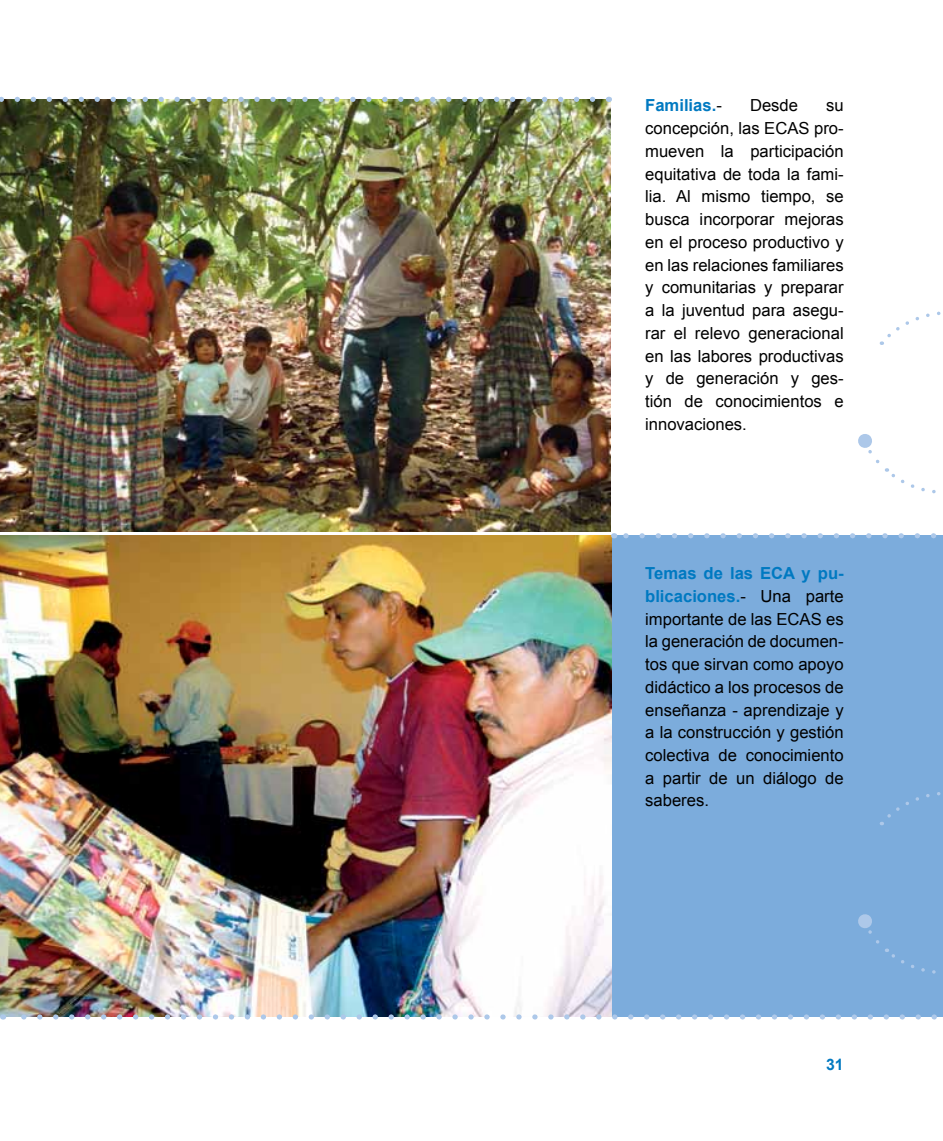
<style>
.page{position:relative;width:943px;height:1141px;background:#fff}
.page>*{position:absolute;margin:0;border:0;box-sizing:border-box;transform-origin:0 0}
.t1{font:16.62px/22.8px "Arial";color:#000;text-align:justify}
.t2{font:700 16.62px "Arial";color:#0079c1}
.t3{font:700 15.75px "Arial";color:#0079c1}
.s1{font-weight:400;color:#000}
.s2{font-weight:700;color:#0079c1}
</style>
<div class="page">
<div style="left:0;top:536px;width:943px;height:481px;background:#7cacdc"></div>
<svg style="left:881px;top:792px;width:60px;height:33px"></svg>
<svg style="left:858px;top:914px;width:78px;height:60px"></svg>
<svg style="left:881px;top:311px;width:60px;height:34px"></svg>
<svg style="left:858px;top:434px;width:78px;height:60px"></svg>
<img style="left:0;top:99px;width:610px;height:432px">
<img style="left:0;top:97px;width:592px;height:5px">
<img style="left:0;top:536px;width:611px;height:481px">
<img style="left:11px;top:1014px;width:926px;height:6px">
<svg style="left:621px;top:533px;width:322px;height:5px"></svg>
<p class="t2" style="left:645px;top:94px;width:78px">Familias.<span class="s1">-</span></p>
<p class="t1" style="left:750px;top:94px;width:50px">Desde</p>
<p class="t1" style="left:645px;top:94px;width:200px;text-indent:181px">su concepción, las ECAS pro&shy;mueven la participación equitativa de toda la fami&shy;lia. Al mismo tiempo, se busca incorporar mejoras en el proceso productivo y en las relaciones familiares y comunitarias y preparar a la juventud para asegu&shy;rar el relevo generacional en las labores productivas y de generación y ges&shy;tión de conocimientos e innovaciones.</p>
<p class="t1" style="left:645px;top:562px;width:200px"><span class="s2">Temas de las ECA y pu&shy;blicaciones.</span>- Una parte importante de las ECAS es la generación de documen&shy;tos que sirvan como apoyo didáctico a los procesos de enseñanza - aprendizaje y a la construcción y gestión colectiva de conocimiento a partir de un diálogo de saberes.</p>
<p class="t3" style="left:826px;top:1054px;width:19px">31</p>
</div>
